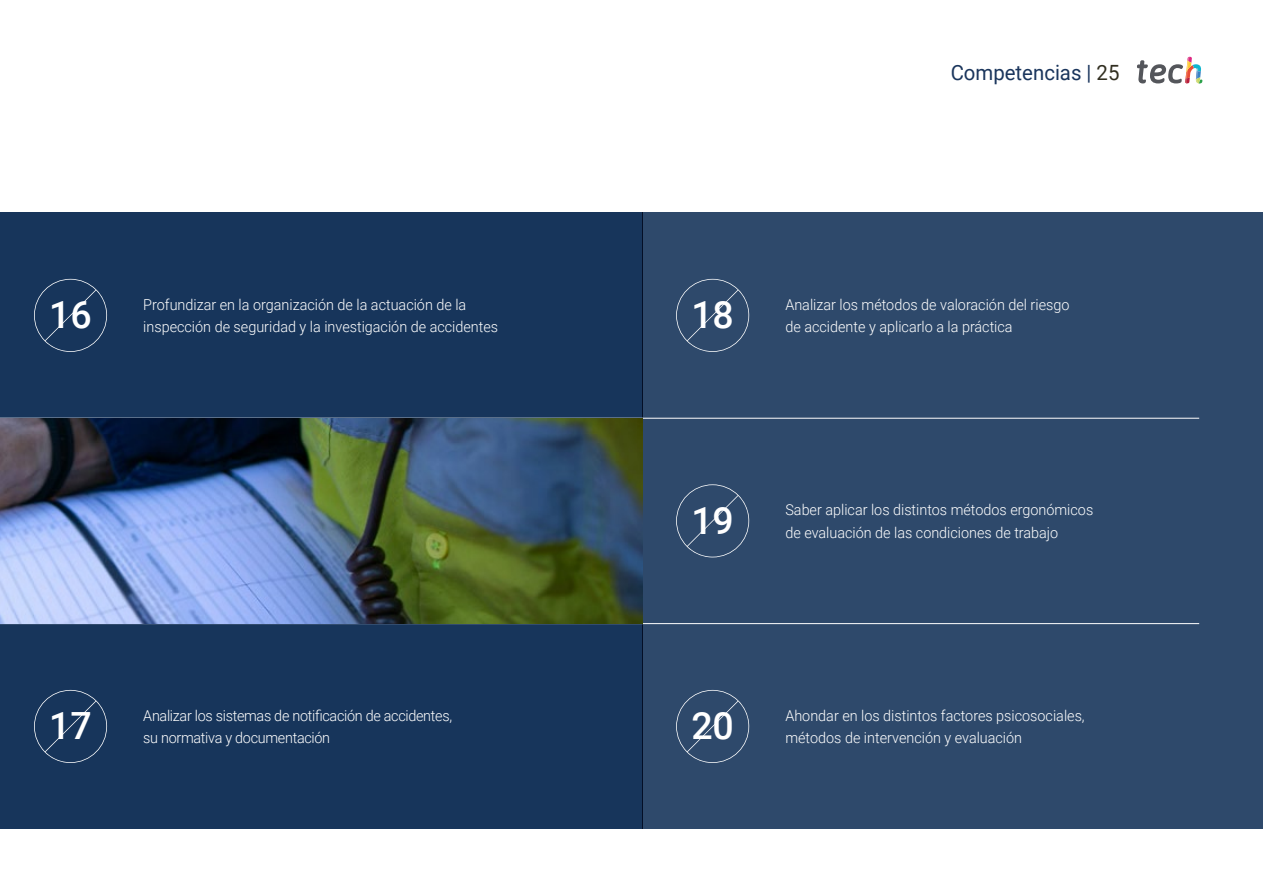
<style>
.page{position:relative;width:1263px;height:893px;background:#fff}
.page>*{position:absolute;margin:0;border:0;box-sizing:border-box;transform-origin:0 0}
.t1{font:500 37.5px "Roboto";color:#fff}
.t2{font:21px "Roboto";color:#1a355c}
.t3{font:300 15px/22.5px "Roboto";color:#fff;scale:.96 1}
.t4{font:300 15px/22.5px "Roboto";letter-spacing:-.02em;color:#fff;scale:.96 1}
.s1{color:#312e20}
</style>
<div class="page">
<div style="left:0;top:213px;width:642px;height:616px;background:#17355b"></div>
<div style="left:642px;top:213px;width:621px;height:616px;background:#2e496b"></div>
<svg style="left:34px;top:279px;width:73px;height:73px"></svg>
<svg style="left:676px;top:279px;width:73px;height:73px"></svg>
<svg style="left:34px;top:690px;width:73px;height:73px"></svg>
<svg style="left:676px;top:484px;width:73px;height:73px"></svg>
<svg style="left:676px;top:690px;width:73px;height:73px"></svg>
<hr style="left:0;top:418px;width:1199px;height:1px;background:#fff">
<hr style="left:0;top:623px;width:1199px;height:1px;background:#fff">
<img style="left:0;top:418px;width:642px;height:205px">
<svg style="left:1137px;top:57px;width:65px;height:27px"></svg>
<h2 class="t2" style="left:951px;top:57px;width:170px">Competencias | <span class="s1">25</span></h2>
<p class="t3" style="left:143px;top:293px;width:371px">Profundizar en la organización de la actuación de la inspección de seguridad y la investigación de accidentes</p>
<p class="t3" style="left:785px;top:293px;width:297px">Analizar los métodos de valoración del riesgo</p>
<h1 class="t1" style="left:49px;top:288px;width:44px">16</h1>
<h1 class="t1" style="left:691px;top:288px;width:44px">18</h1>
<p class="t3" style="left:785px;top:315px;width:238px">de accidente y aplicarlo a la práctica</p>
<h1 class="t1" style="left:49px;top:699px;width:44px">17</h1>
<p class="t4" style="left:143px;top:704px;width:323px">Analizar los sistemas de notificación de accidentes, su normativa y documentación</p>
<h1 class="t1" style="left:691px;top:494px;width:44px">19</h1>
<p class="t3" style="left:785px;top:498px;width:322px">Saber aplicar los distintos métodos ergonómicos de evaluación de las condiciones de trabajo</p>
<h1 class="t1" style="left:691px;top:699px;width:44px">20</h1>
<p class="t3" style="left:785px;top:704px;width:313px">Ahondar en los distintos factores psicosociales,</p>
<p class="t3" style="left:785px;top:726px;width:248px">métodos de intervención y evaluación</p>
</div>
